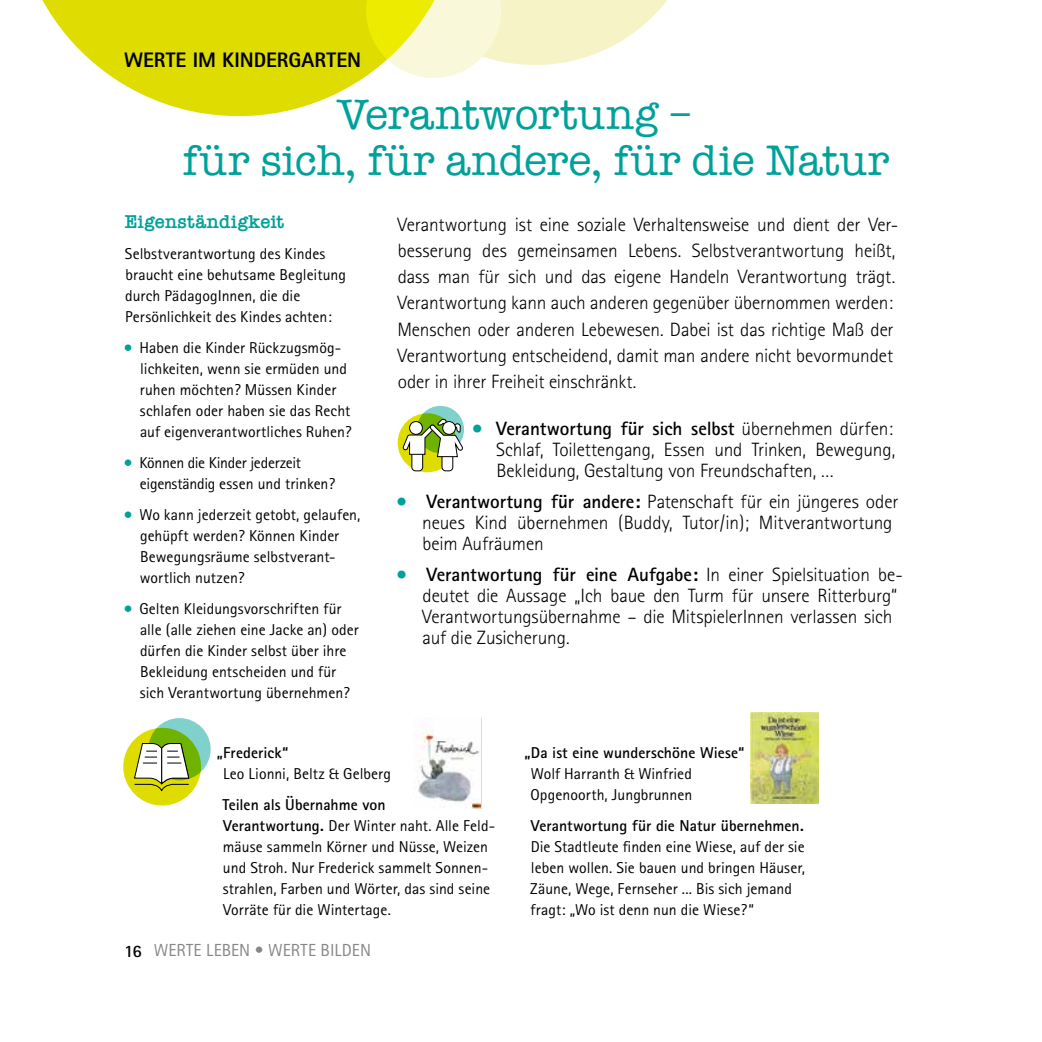
<style>
.page{position:relative;width:1042px;height:1042px;background:#fff}
.page>*{position:absolute;margin:0;border:0;box-sizing:border-box;transform-origin:0 0}
.t1{font:43.75px/45.5px "American Typewriter";letter-spacing:.005em;color:#00a19a}
.t2{font:800 21px "Rotis Sans Serif";color:#000}
.t3{font:300 19.25px/21px "Rotis Sans Serif";letter-spacing:-.005em;color:#000}
.t4{font:600 19.25px "American Typewriter";letter-spacing:.01em;color:#00a19a}
.t5{font:17.5px "Rotis Sans Serif";color:#878787}
.t6{font:700 17.5px "Rotis Sans Serif";color:#000}
.t7{font:15.75px/21px "Rotis Sans Serif";color:#000}
.t8{font:700 15.75px "Rotis Sans Serif";letter-spacing:.005em;color:#000}
.s1{font-weight:700}
</style>
<div class="page">
<svg style="left:42px;top:0;width:324px;height:116px;fill:#dedc00"></svg>
<svg style="left:366px;top:0;width:301px;height:78px"></svg>
<div style="left:123px;top:728px;width:78px;height:77px;background:#dedc00;border-radius:50%"></div>
<svg style="left:148px;top:718px;width:63px;height:62px;fill:#80d0cc"></svg>
<svg style="left:133px;top:742px;width:57px;height:51px"></svg>
<div style="left:398px;top:413px;width:59px;height:59px;background:#dedc00;border-radius:50%"></div>
<svg style="left:417px;top:406px;width:47px;height:47px"></svg>
<div style="left:412px;top:451px;width:11px;height:20px;background:#fff;border-radius:4px"></div>
<div style="left:411px;top:451px;width:12px;height:20px;border:1px solid #000;border-radius:4px"></div>
<div style="left:442px;top:451px;width:11px;height:20px;background:#fff;border-radius:4px"></div>
<div style="left:442px;top:451px;width:11px;height:20px;border:1px solid #000;border-radius:4px"></div>
<svg style="left:402px;top:419px;width:61px;height:38px"></svg>
<img style="left:413px;top:729px;width:68px;height:80px">
<img style="left:750px;top:712px;width:68px;height:91px">
<p class="t2" style="left:124px;top:47px;width:239px">WERTE IM KINDERGARTEN</p>
<h1 class="t1" style="left:183px;top:91px;width:708px;text-indent:154px">Verantwortung –<br>für sich, für andere, für die Natur</h1>
<h4 class="t4" style="left:125px;top:207px;width:161px">Eigenständigkeit</h4>
<p class="t7" style="left:125px;top:243px;width:223px">Selbstverantwortung des Kindes braucht eine behutsame Begleitung durch PädagogInnen, die die Persönlichkeit des Kindes achten:</p>
<p class="t7" style="left:139px;top:337px;width:214px">Haben die Kinder Rückzugsmög&shy;lichkeiten, wenn sie ermüden und ruhen möchten? Müssen Kinder schlafen oder haben sie das Recht auf eigenverantwortliches Ruhen?</p>
<p class="t7" style="left:139px;top:452px;width:197px">Können die Kinder jederzeit eigenständig essen und trinken?</p>
<p class="t7" style="left:139px;top:504px;width:223px">Wo kann jederzeit getobt, gelaufen, gehüpft werden? Können Kinder<br>Bewegungsräume selbstverant&shy;wortlich nutzen?</p>
<p class="t7" style="left:139px;top:597px;width:221px">Gelten Kleidungsvorschriften für alle (alle ziehen eine Jacke an) oder dürfen die Kinder selbst über ihre Bekleidung entscheiden und für sich Verantwortung übernehmen?</p>
<p class="t3" style="left:397px;top:211px;width:502px;line-height:26.2px">Verantwortung ist eine soziale Verhaltensweise und dient der Ver&shy;besserung des gemeinsamen Lebens. Selbstverantwortung heißt, dass man für sich und das eigene Handeln Verantwortung trägt.<br>Verantwortung kann auch anderen gegenüber übernommen werden:<br>Menschen oder anderen Lebewesen. Dabei ist das richtige Maß der Verantwortung entscheidend, damit man andere nicht bevormundet oder in ihrer Freiheit einschränkt.</p>
<p class="t3" style="left:496px;top:418px;width:401px;text-align:justify"><span class="s1">Verantwortung für sich selbst</span> übernehmen dürfen:<br>Schlaf, Toilettengang, Essen und Trinken, Bewegung, Bekleidung, Gestaltung von Freundschaften, …</p>
<p class="t3" style="left:422px;top:491px;width:478px"><span class="s1">Verantwortung für andere:</span> Patenschaft für ein jüngeres oder neues Kind übernehmen (Buddy, Tutor/in); Mitverantwortung beim Aufräumen</p>
<p class="t3" style="left:422px;top:564px;width:482px"><span class="s1">Verantwortung für eine Aufgabe:</span> In einer Spielsituation be&shy;deutet die Aussage „Ich baue den Turm für unsere Ritterburg“ Verantwortungsübernahme – die MitspielerInnen verlassen sich auf die Zusicherung.</p>
<h5 class="t8" style="left:217px;top:743px;width:73px">„Frederick“</h5>
<p class="t7" style="left:223px;top:763px;width:169px">Leo Lionni, Beltz &amp; Gelberg</p>
<h5 class="t8" style="left:222px;top:795px;width:165px">Teilen als Übernahme von</h5>
<h5 class="t8" style="left:524px;top:742px;width:221px">„Da ist eine wunderschöne Wiese“</h5>
<p class="t7" style="left:530px;top:763px;width:163px">Wolf Harranth &amp; Winfried<br>Opgenoorth, Jungbrunnen</p>
<p class="t6" style="left:124px;top:939px;width:19px">16</p>
<p class="t7" style="left:223px;top:815px;width:273px"><span class="s1">Verantwortung.</span> Der Winter naht. Alle Feld-</p>
<p class="t8" style="left:531px;top:815px;width:274px">Verantwortung für die Natur übernehmen.</p>
<p class="t7" style="left:223px;top:836px;width:267px">mäuse sammeln Körner und Nüsse, Weizen</p>
<p class="t7" style="left:531px;top:836px;width:275px">Die Stadtleute finden eine Wiese, auf der sie</p>
<p class="t7" style="left:223px;top:857px;width:267px">und Stroh. Nur Frederick sammelt Sonnen-</p>
<p class="t7" style="left:531px;top:857px;width:276px">leben wollen. Sie bauen und bringen Häuser,</p>
<p class="t7" style="left:223px;top:878px;width:269px">strahlen, Farben und Wörter, das sind seine</p>
<p class="t7" style="left:530px;top:877px;width:263px">Zäune, Wege, Fernseher ... Bis sich jemand</p>
<p class="t7" style="left:223px;top:899px;width:169px">Vorräte für die Wintertage.</p>
<p class="t7" style="left:530px;top:898px;width:225px">fragt: „Wo ist denn nun die Wiese?“</p>
<p class="t5" style="left:154px;top:940px;width:219px">WERTE LEBEN • WERTE BILDEN</p>
</div>
